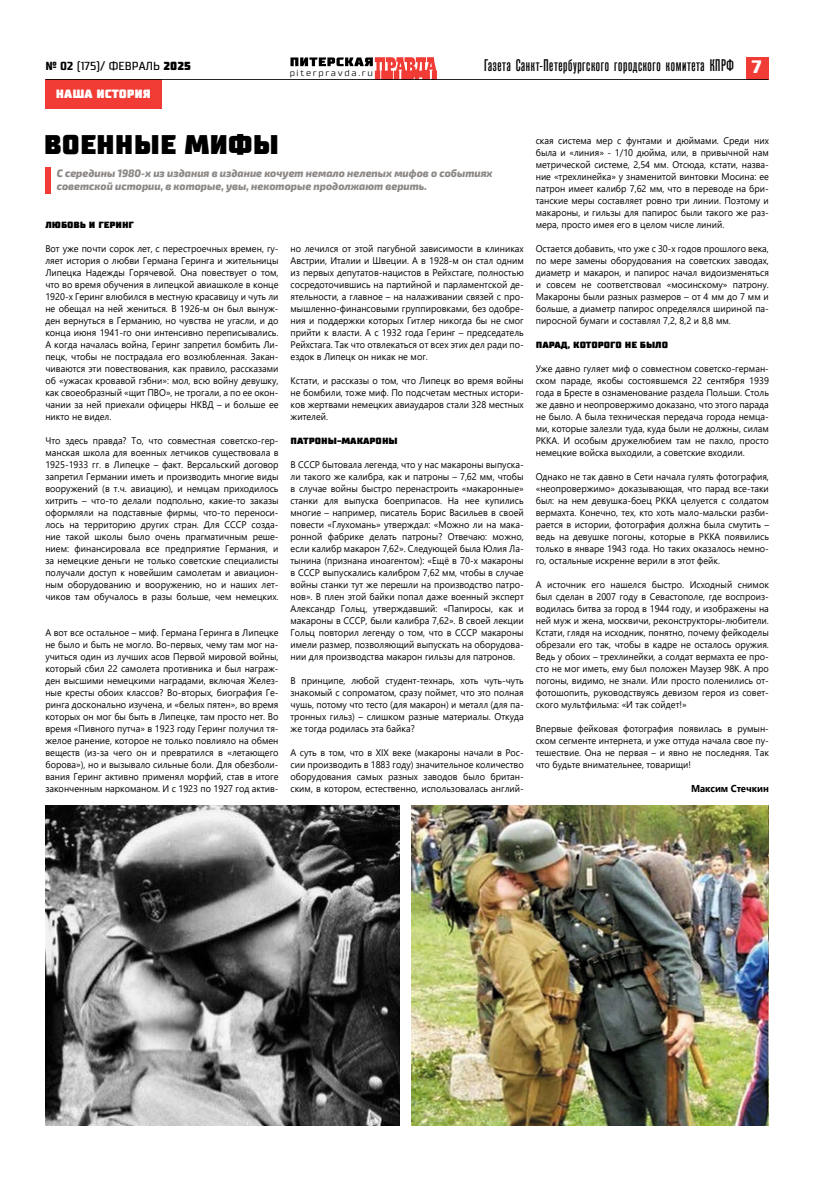
<style>
.page{position:relative;width:820px;height:1191px;background:#fff}
.page>*{position:absolute;margin:0;border:0;box-sizing:border-box;transform-origin:0 0}
.t1{font:900 27px "Supermolot";color:#000;scale:.95 1}
.t2{font:500 16.8px "Reforma Grotesk";letter-spacing:.035em;color:#000}
.t3{font:900 12px "Supermolot";color:#fff;scale:.95 1}
.t4{font:11.7px "Supermolot";letter-spacing:.01em;color:#000;scale:.9 1}
.t5{font:italic 800 10.8px/13px "Exo 2.0";color:#8c8886;scale:.95 1}
.t6{font:700 10px "Segoe UI";color:#000;scale:.95 1}
.t7{font:9.6px/12px "Segoe UI";color:#000;text-align:justify;scale:.95 1}
.t8{font:900 9px "Supermolot";color:#000}
.t9{font:300 8.8px "Supermolot";letter-spacing:.185em;color:#000;scale:1.04 1}
.s1{font-weight:700}
.s2{font-weight:900}
.s3{font-family:"Supermolot";font-weight:700;font-size:18px;color:#fff}
</style>
<div class="page">
<div style="left:45px;top:80px;width:117px;height:29px;background:#f13c36"></div>
<div style="left:745px;top:57px;width:23px;height:23px;background:#f13c36"></div>
<hr style="left:45px;top:79px;width:723px;height:1px;background:#000">
<svg style="left:290px;top:57px;width:147px;height:23px"></svg>
<div style="left:45px;top:167px;width:6px;height:27px;background:#f13c36"></div>
<img style="left:45px;top:805px;width:354px;height:320px">
<img style="left:411px;top:805px;width:357px;height:320px">
<p class="t4" style="left:45px;top:59px;width:163px"><span class="s1">№ 02</span> (175)/ ФЕВРАЛЬ <span class="s2">2025</span></p>
<h2 class="t2" style="left:484px;top:56px;width:278px">Газета Санкт-Петербургского городского комитета КПРФ <span class="s3">7</span></h2>
<p class="t9" style="left:289px;top:67px;width:81px">piterpravda.ru</p>
<p class="t3" style="left:56px;top:87px;width:101px">НАША ИСТОРИЯ</p>
<h1 class="t1" style="left:44px;top:128px;width:249px">ВОЕННЫЕ МИФЫ</h1>
<p class="t5" style="left:57px;top:167px;width:460px">С середины 1980-х из издания в издание кочует немало нелепых мифов о событиях советской истории, в которые, увы, некоторые продолжают верить.</p>
<p class="t8" style="left:45px;top:219px;width:90px">ЛЮБОВЬ И ГЕРИНГ</p>
<p class="t7" style="left:45px;top:242px;width:247px">Вот уже почти сорок лет, с перестроечных времен, гу&shy;ляет история о любви Германа Геринга и жительницы Липецка Надежды Горячевой. Она повествует о том, что во время обучения в липецкой авиашколе в конце 1920-х Геринг влюбился в местную красавицу и чуть ли не обещал на ней жениться. В 1926-м он был вынуж&shy;ден вернуться в Германию, но чувства не угасли, и до конца июня 1941-го они интенсивно переписывались.<br>А когда началась война, Геринг запретил бомбить Ли&shy;пецк, чтобы не пострадала его возлюбленная. Закан&shy;чиваются эти повествования, как правило, рассказами об «ужасах кровавой гэбни»: мол, всю войну девушку, как своеобразный «щит ПВО», не трогали, а по ее окон&shy;чании за ней приехали офицеры НКВД – и больше ее никто не видел.</p>
<p class="t7" style="left:45px;top:434px;width:247px">Что здесь правда? То, что совместная советско-гер&shy;манская школа для военных летчиков существовала в 1925-1933 гг. в Липецке – факт. Версальский договор запретил Германии иметь и производить многие виды вооружений (в т.ч. авиацию), и немцам приходилось хитрить – что-то делали подпольно, какие-то заказы оформляли на подставные фирмы, что-то переноси&shy;лось на территорию других стран. Для СССР созда&shy;ние такой школы было очень прагматичным реше&shy;нием: финансировала все предприятие Германия, и за немецкие деньги не только советские специалисты получали доступ к новейшим самолетам и авиацион&shy;ным оборудованию и вооружению, но и наших лет&shy;чиков там обучалось в разы больше, чем немецких.</p>
<p class="t7" style="left:45px;top:626px;width:247px">А вот все остальное – миф. Германа Геринга в Липецке не было и быть не могло. Во-первых, чему там мог на&shy;учиться один из лучших асов Первой мировой войны, который сбил 22 самолета противника и был награж&shy;ден высшими немецкими наградами, включая Желез&shy;ные кресты обоих классов? Во-вторых, биография Ге&shy;ринга досконально изучена, и «белых пятен», во время которых он мог бы быть в Липецке, там просто нет. Во время «Пивного путча» в 1923 году Геринг получил тя&shy;желое ранение, которое не только повлияло на обмен веществ (из-за чего он и превратился в «летающего борова»), но и вызывало сильные боли. Для обезболи&shy;вания Геринг активно применял морфий, став в итоге законченным наркоманом. И с 1923 по 1927 год актив-</p>
<p class="t7" style="left:290px;top:242px;width:247px">но лечился от этой пагубной зависимости в клиниках Австрии, Италии и Швеции. А в 1928-м он стал одним из первых депутатов-нацистов в Рейхстаге, полностью сосредоточившись на партийной и парламентской де&shy;ятельности, а главное – на налаживании связей с про&shy;мышленно-финансовыми группировками, без одобре&shy;ния и поддержки которых Гитлер никогда бы не смог прийти к власти. А с 1932 года Геринг – председатель Рейхстага. Так что отвлекаться от всех этих дел ради по&shy;ездок в Липецк он никак не мог.</p>
<p class="t7" style="left:290px;top:374px;width:247px">Кстати, и рассказы о том, что Липецк во время войны не бомбили, тоже миф. По подсчетам местных истори&shy;ков жертвами немецких авиаударов стали 328 местных жителей.</p>
<p class="t8" style="left:290px;top:435px;width:109px">ПАТРОНЫ-МАКАРОНЫ</p>
<p class="t7" style="left:290px;top:458px;width:247px">В СССР бытовала легенда, что у нас макароны выпуска&shy;ли такого же калибра, как и патроны – 7,62 мм, чтобы в случае войны быстро перенастроить «макаронные» станки для выпуска боеприпасов. На нее купились многие – например, писатель Борис Васильев в своей повести «Глухомань» утверждал: «Можно ли на мака&shy;ронной фабрике делать патроны? Отвечаю: можно, если калибр макарон 7,62». Следующей была Юлия Ла&shy;тынина (признана иноагентом): «Ещё в 70-х макароны в СССР выпускались калибром 7,62 мм, чтобы в случае войны станки тут же перешли на производство патро&shy;нов». В плен этой байки попал даже военный эксперт Александр Гольц, утверждавший: «Папиросы, как и макароны в СССР, были калибра 7,62». В своей лекции Гольц повторил легенду о том, что в СССР макароны имели размер, позволяющий выпускать на оборудова&shy;нии для производства макарон гильзы для патронов.</p>
<p class="t7" style="left:290px;top:674px;width:247px">В принципе, любой студент-технарь, хоть чуть-чуть знакомый с сопроматом, сразу поймет, что это полная чушь, потому что тесто (для макарон) и металл (для па&shy;тронных гильз) – слишком разные материалы. Откуда же тогда родилась эта байка?</p>
<p class="t7" style="left:290px;top:746px;width:247px">А суть в том, что в XIX веке (макароны начали в Рос&shy;сии производить в 1883 году) значительное количество оборудования самых разных заводов было британ&shy;ским, в котором, естественно, использовалась англий-</p>
<p class="t7" style="left:535px;top:134px;width:247px">ская система мер с фунтами и дюймами. Среди них была и «линия» - 1/10 дюйма, или, в привычной нам метрической системе, 2,54 мм. Отсюда, кстати, назва&shy;ние «трехлинейка» у знаменитой винтовки Мосина: ее патрон имеет калибр 7,62 мм, что в переводе на бри&shy;танские меры составляет ровно три линии. Поэтому и макароны, и гильзы для папирос были такого же раз&shy;мера, просто имея его в целом числе линий.</p>
<p class="t7" style="left:535px;top:242px;width:247px">Остается добавить, что уже с 30-х годов прошлого века, по мере замены оборудования на советских заводах, диаметр и макарон, и папирос начал видоизменяться и совсем не соответствовал «мосинскому» патрону.<br>Макароны были разных размеров – от 4 мм до 7 мм и больше, а диаметр папирос определялся шириной па&shy;пиросной бумаги и составлял 7,2, 8,2 и 8,8 мм.</p>
<p class="t8" style="left:535px;top:339px;width:134px">ПАРАД, КОТОРОГО НЕ БЫЛО</p>
<p class="t7" style="left:535px;top:362px;width:247px">Уже давно гуляет миф о совместном советско-герман&shy;ском параде, якобы состоявшемся 22 сентября 1939 года в Бресте в ознаменование раздела Польши. Столь же давно и неопровержимо доказано, что этого парада не было. А была техническая передача города немца&shy;ми, которые залезли туда, куда были не должны, силам РККА. И особым дружелюбием там не пахло, просто немецкие войска выходили, а советские входили.</p>
<p class="t7" style="left:535px;top:470px;width:247px">Однако не так давно в Сети начала гулять фотография, «неопровержимо» доказывающая, что парад все-таки был: на нем девушка-боец РККА целуется с солдатом вермахта. Конечно, тех, кто хоть мало-мальски разби&shy;рается в истории, фотография должна была смутить – ведь на девушке погоны, которые в РККА появились только в январе 1943 года. Но таких оказалось немно&shy;го, остальные искренне верили в этот фейк.</p>
<p class="t7" style="left:535px;top:578px;width:247px">А источник его нашелся быстро. Исходный снимок был сделан в 2007 году в Севастополе, где воспроиз&shy;водилась битва за город в 1944 году, и изображены на ней муж и жена, москвичи, реконструкторы-любители.<br>Кстати, глядя на исходник, понятно, почему фейкоделы обрезали его так, чтобы в кадре не осталось оружия.<br>Ведь у обоих – трехлинейки, а солдат вермахта ее про&shy;сто не мог иметь, ему был положен Маузер 98К. А про погоны, видимо, не знали. Или просто поленились от&shy;фотошопить, руководствуясь девизом героя из совет&shy;ского мультфильма: «И так сойдет!»</p>
<p class="t7" style="left:535px;top:722px;width:247px">Впервые фейковая фотография появилась в румын&shy;ском сегменте интернета, и уже оттуда начала свое пу&shy;тешествие. Она не первая – и явно не последняя. Так что будьте внимательнее, товарищи!</p>
<p class="t6" style="left:690px;top:778px;width:83px">Максим Стечкин</p>
</div>
